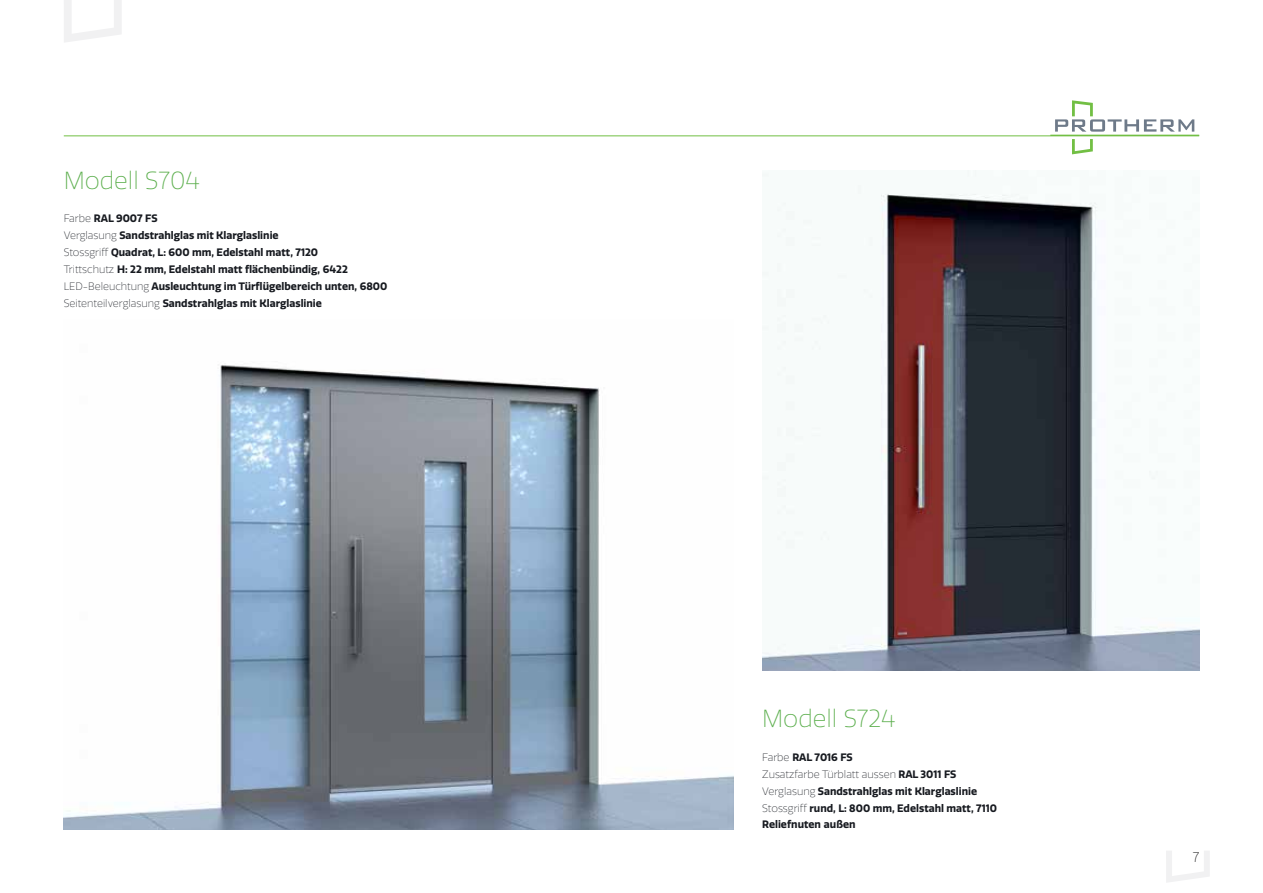
<style>
.page{position:relative;width:1263px;height:893px;background:#fff}
.page>*{position:absolute;margin:0;border:0;box-sizing:border-box;transform-origin:0 0}
.t1{font:200 24px "Quatro";color:#5bae4c}
.t2{font:200 13.5px "Quatro";color:#000}
.t3{font:700 10.5px/16.8px "Quatro";color:#171a20}
.s1{font-weight:200}
</style>
<div class="page">
<hr style="left:64px;top:136px;width:1135px;height:1px;background:#72bf44">
<svg style="left:1166px;top:851px;width:44px;height:31px"></svg>
<svg style="left:64px;top:0;width:58px;height:42px"></svg>
<img style="left:762px;top:170px;width:437px;height:500px">
<img style="left:64px;top:365px;width:669px;height:464px">
<svg style="left:1050px;top:100px;width:149px;height:54px"></svg>
<h1 class="t1" style="left:64px;top:166px;width:138px">Modell S704</h1>
<p class="t3" style="left:64px;top:210px;width:325px"><span class="s1">Farbe</span> RAL 9007 FS<br><span class="s1">Verglasung</span> Sandstrahlglas mit Klarglaslinie<br><span class="s1">Stossgriff</span> Quadrat, L: 600 mm, Edelstahl matt, 7120<br><span class="s1">Trittschutz</span> H: 22 mm, Edelstahl matt flächenbündig, 6422<br><span class="s1">LED-Beleuchtung</span> Ausleuchtung im Türflügelbereich unten, 6800<br><span class="s1">Seitenteilverglasung</span> Sandstrahlglas mit Klarglaslinie</p>
<h1 class="t1" style="left:762px;top:705px;width:135px">Modell S724</h1>
<p class="t3" style="left:762px;top:749px;width:236px"><span class="s1">Farbe</span> RAL 7016 FS<br><span class="s1">Zusatzfarbe Türblatt aussen</span> RAL 3011 FS <span class="s1">Verglasung</span> Sandstrahlglas mit Klarglaslinie <span class="s1">Stossgriff</span> rund, L: 800 mm, Edelstahl matt, 7110<br>Reliefnuten außen</p>
<p class="t2" style="left:1193px;top:849px;width:8px">7</p>
</div>
